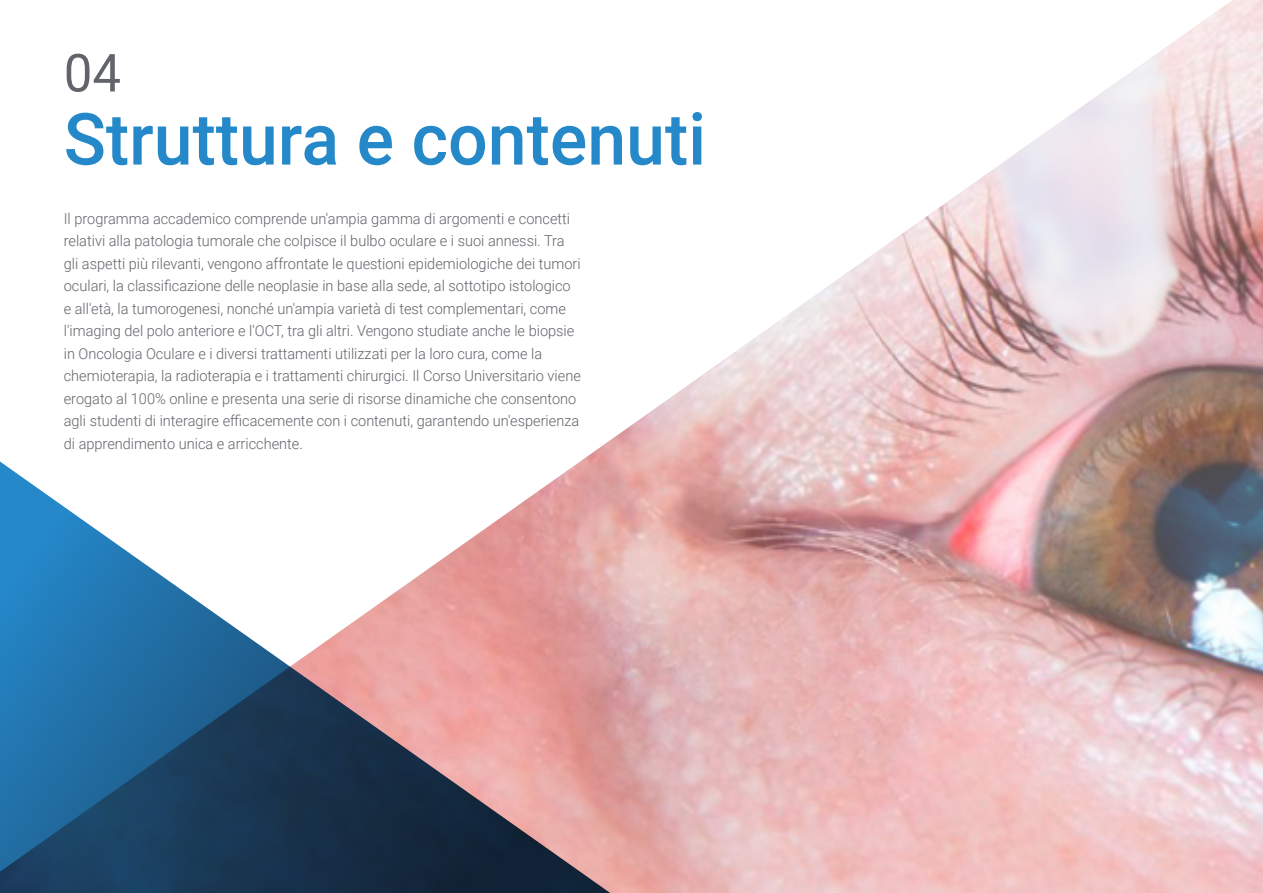
<style>
.page{position:relative;width:1263px;height:893px;background:#fff}
.page>*{position:absolute;margin:0;border:0;box-sizing:border-box;transform-origin:0 0}
.t1{font:500 72px "Roboto";color:#2488c9}
.t2{font:52.5px "Roboto";color:#61646a}
.t3{font:300 15px/22.5px "Roboto";color:#61646a}
</style>
<div class="page">
<img style="left:602px;top:0;width:661px;height:893px">
<svg style="left:0;top:446px;width:640px;height:447px"></svg>
<h2 class="t2" style="left:64px;top:36px;width:59px">04</h2>
<h1 class="t1" style="left:64px;top:89px;width:644px">Struttura e contenuti</h1>
<p class="t3" style="left:64px;top:207px;width:519px">Il programma accademico comprende un'ampia gamma di argomenti e concetti relativi alla patologia tumorale che colpisce il bulbo oculare e i suoi annessi. Tra gli aspetti più rilevanti, vengono affrontate le questioni epidemiologiche dei tumori oculari, la classificazione delle neoplasie in base alla sede, al sottotipo istologico e all'età, la tumorogenesi, nonché un'ampia varietà di test complementari, come l'imaging del polo anteriore e l'OCT, tra gli altri. Vengono studiate anche le biopsie in Oncologia Oculare e i diversi trattamenti utilizzati per la loro cura, come la chemioterapia, la radioterapia e i trattamenti chirurgici. Il Corso Universitario viene erogato al 100% online e presenta una serie di risorse dinamiche che consentono agli studenti di interagire efficacemente con i contenuti, garantendo un'esperienza di apprendimento unica e arricchente.</p>
</div>
